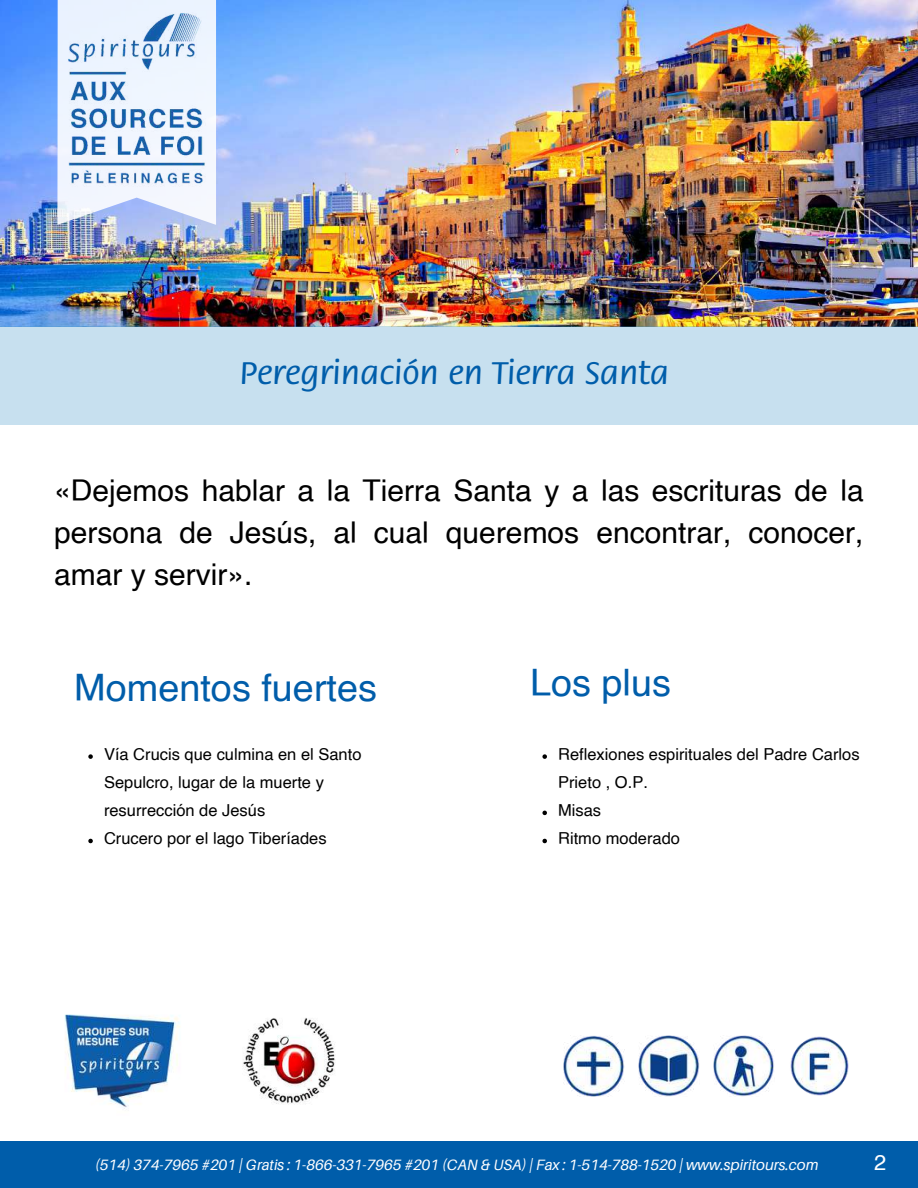
<style>
.page{position:relative;width:918px;height:1188px;background:#fff}
.page>*{position:absolute;margin:0;border:0;box-sizing:border-box;transform-origin:0 0}
.t1{font:37.8px "Helvetica";color:#005daa}
.t2{font:500 34.5px "Flora Std";color:#005daa}
.t3{font:30px/41.7px "Helvetica";color:#000;text-align:justify}
.t4{font:21.75px "Helvetica";color:#fff}
.t5{font:16.5px/28.2px "Helvetica";color:#000}
.t6{font:italic 15px "Aileron";color:#fff}
</style>
<div class="page">
<div style="left:0;top:1141px;width:918px;height:47px;background:#005daa"></div>
<img style="left:0;top:0;width:918px;height:326px">
<div style="left:0;top:326px;width:918px;height:99px;background:#c7e0ef"></div>
<img style="left:243px;top:1018px;width:92px;height:86px">
<svg style="left:57px;top:0;width:159px;height:225px"></svg>
<img style="left:64px;top:1014px;width:116px;height:95px">
<img style="left:68px;top:9px;width:138px;height:179px">
<svg style="left:88px;top:754px;width:5px;height:5px"></svg>
<svg style="left:88px;top:839px;width:5px;height:4px"></svg>
<svg style="left:542px;top:754px;width:5px;height:5px"></svg>
<svg style="left:542px;top:811px;width:5px;height:4px"></svg>
<svg style="left:542px;top:839px;width:5px;height:4px"></svg>
<img style="left:564px;top:1036px;width:61px;height:60px">
<img style="left:714px;top:1036px;width:60px;height:60px">
<img style="left:639px;top:1036px;width:61px;height:60px">
<img style="left:790px;top:1036px;width:59px;height:60px">
<h2 class="t2" style="left:240px;top:359px;width:431px">Peregrinación en Tierra Santa</h2>
<h3 class="t3" style="left:54px;top:472px;width:811px">«Dejemos hablar a la Tierra Santa y a las escrituras de la persona de Jesús, al cual queremos encontrar, conocer, amar y servir».</h3>
<h1 class="t1" style="left:74px;top:672px;width:304px">Momentos fuertes</h1>
<p class="t5" style="left:104px;top:741px;width:259px">Vía Crucis que culmina en el Santo<br>Sepulcro, lugar de la muerte y resurrección de Jesús<br>Crucero por el lago Tiberíades</p>
<h1 class="t1" style="left:530px;top:667px;width:142px">Los plus</h1>
<p class="t5" style="left:558px;top:741px;width:303px">Reflexiones espirituales del Padre Carlos<br>Prieto , O.P.<br>Misas<br>Ritmo moderado</p>
<p class="t6" style="left:95px;top:1155px;width:725px">(514) 374-7965 #201 | Gratis : 1-866-331-7965 #201 (CAN &amp; USA) | Fax : 1-514-788-1520 | www.spiritours.com</p>
<h3 class="t4" style="left:874px;top:1154px;width:14px">2</h3>
</div>
